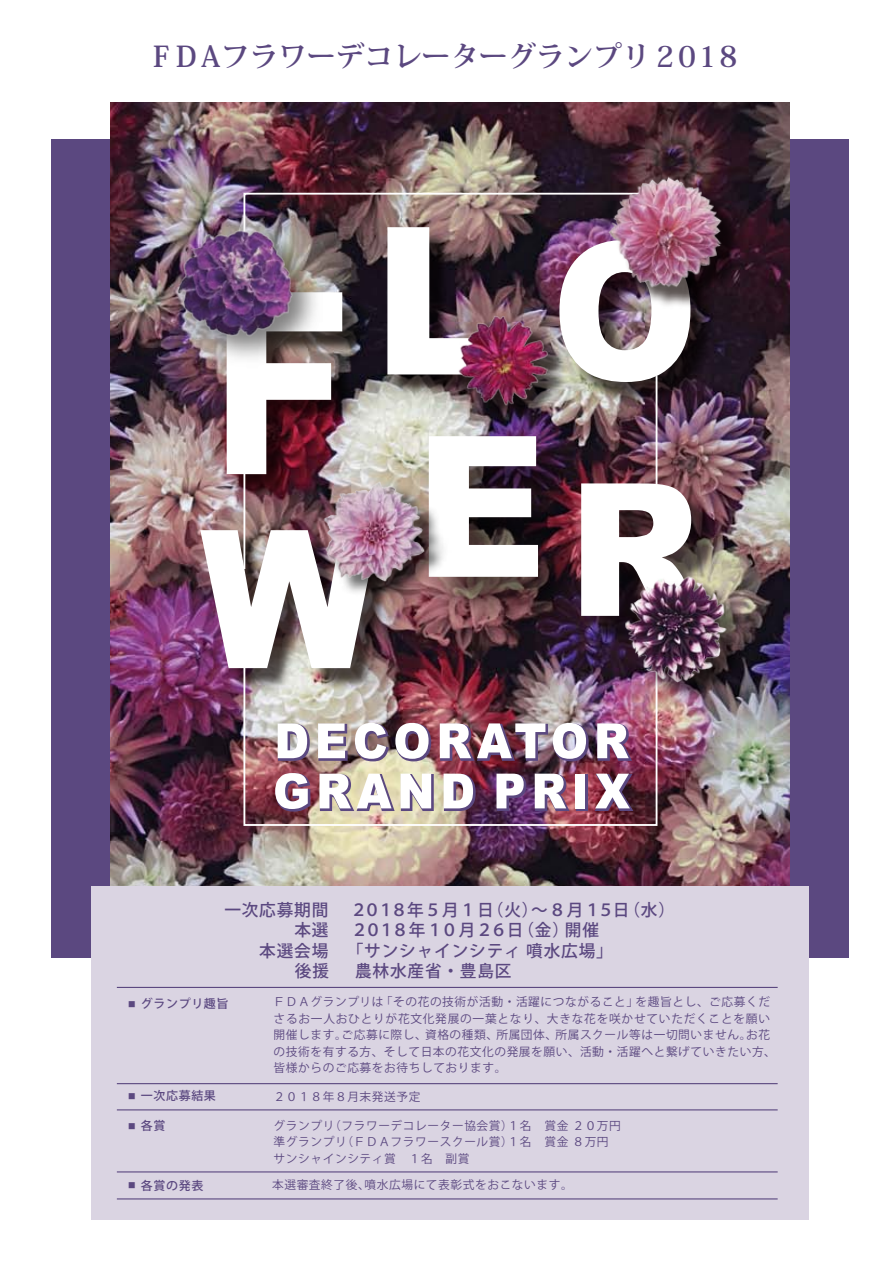
<style>
.page{position:relative;width:893px;height:1263px;background:#fff}
.page>*{position:absolute;margin:0;border:0;box-sizing:border-box;transform-origin:0 0}
.t1{font:700 28.65px "Koz Min Pro";color:#5b4880}
.t2{font:500 16.65px/21.1px "Koz Go Pro";letter-spacing:.05em;color:#5b4880}
.t3{font:500 16.65px "Koz Go Pro";letter-spacing:.01em;color:#5b4880}
.t4{font:500 12px "Koz Go Pro";letter-spacing:.05em;color:#5b4880}
.t5{font:11.7px/16.5px "Koz Go Pro";letter-spacing:.05em;color:#5b4880}
.s1{font-size:7.5px}
</style>
<div class="page">
<div style="left:51px;top:139px;width:797px;height:818px;background:#5b4880"></div>
<img style="left:110px;top:103px;width:680px;height:784px">
<img style="left:229px;top:348px;width:139px;height:151px">
<svg style="left:227px;top:348px;width:115px;height:126px;background:#a98d93"></svg>
<img style="left:389px;top:374px;width:67px;height:24px">
<div style="left:387px;top:348px;width:69px;height:26px;background:#fff"></div>
<img style="left:572px;top:313px;width:148px;height:98px">
<svg style="left:572px;top:313px;width:118px;height:69px;background:#d4d3d2"></svg>
<img style="left:202px;top:668px;width:41px;height:24px">
<img style="left:200px;top:530px;width:118px;height:138px">
<img style="left:413px;top:419px;width:186px;height:157px">
<svg style="left:429px;top:436px;width:109px;height:140px;background:#bfbbbd"></svg>
<img style="left:701px;top:492px;width:31px;height:79px">
<svg style="left:581px;top:483px;width:120px;height:93px;background:#d1cbcc"></svg>
<img style="left:459px;top:348px;width:113px;height:80px">
<img style="left:456px;top:348px;width:95px;height:62px">
<hr style="left:243px;top:473px;width:2px;height:96px;background:#fff">
<img style="left:243px;top:576px;width:415px;height:251px">
<hr style="left:656px;top:376px;width:1px;height:108px;background:#fff">
<img style="left:243px;top:192px;width:415px;height:156px">
<img style="left:163px;top:214px;width:168px;height:159px">
<img style="left:162px;top:208px;width:149px;height:143px">
<img style="left:628px;top:577px;width:123px;height:129px">
<img style="left:621px;top:571px;width:113px;height:114px">
<img style="left:610px;top:177px;width:140px;height:136px">
<img style="left:605px;top:169px;width:126px;height:126px">
<img style="left:323px;top:477px;width:133px;height:132px">
<img style="left:318px;top:477px;width:117px;height:115px">
<div style="left:92px;top:887px;width:717px;height:333px;background:#dad4e2"></div>
<hr style="left:117px;top:1083px;width:661px;height:1px;background:#5b4880">
<hr style="left:117px;top:987px;width:661px;height:1px;background:#5b4880">
<hr style="left:117px;top:1109px;width:661px;height:1px;background:#5b4880">
<hr style="left:117px;top:1171px;width:661px;height:1px;background:#5b4880">
<hr style="left:117px;top:1198px;width:661px;height:1px;background:#5b4880">
<h1 class="t1" style="left:147px;top:36px;width:597px">ＦＤＡフラワーデコレーターグランプリ２０１８</h1>
<h2 class="t2" style="left:224px;top:900px;width:106px">一次応募期間</h2>
<h2 class="t3" style="left:350px;top:899px;width:326px">２０１８年５月１日（火）～８月１５日（水）</h2>
<h2 class="t2" style="left:294px;top:920px;width:36px">本選</h2>
<h2 class="t2" style="left:259px;top:920px;width:355px;text-indent:92px">２０１８年１０月２６日（金）開催本選会場　「サンシャインシティ 噴水広場」</h2>
<p class="t5" style="left:274px;top:994px;width:504px">ＦＤＡグランプリは「その花の技術が活動・活躍につながること」を趣旨とし、ご応募くださるお一人おひとりが花文化発展の一葉となり、大きな花を咲かせていただくことを願い開催します。ご応募に際し、資格の種類、所属団体、所属スクール等は一切問いません。お花の技術を有する方、そして日本の花文化の発展を願い、活動・活躍へと繋げていきたい方、皆様からのご応募をお待ちしております。</p>
<h2 class="t2" style="left:295px;top:961px;width:36px">後援</h2>
<h2 class="t2" style="left:355px;top:961px;width:158px">農林水産省・豊島区</h2>
<p class="t4" style="left:128px;top:996px;width:102px"><span class="s1">■</span> グランプリ趣旨</p>
<p class="t4" style="left:128px;top:1088px;width:89px"><span class="s1">■</span> 一次応募結果</p>
<p class="t5" style="left:274px;top:1089px;width:148px">２０１８年８月末発送予定</p>
<p class="t5" style="left:274px;top:1118px;width:349px">グランプリ（フラワーデコレーター協会賞）１名　賞金 ２０万円準グランプリ（ＦＤＡフラワースクール賞）１名　賞金 ８万円サンシャインシティ賞　１名　副賞　</p>
<p class="t5" style="left:272px;top:1177px;width:302px">本選審査終了後、噴水広場にて表彰式をおこないます。</p>
<p class="t4" style="left:128px;top:1118px;width:39px"><span class="s1">■</span> 各賞</p>
<p class="t4" style="left:128px;top:1178px;width:77px"><span class="s1">■</span> 各賞の発表</p>
</div>
